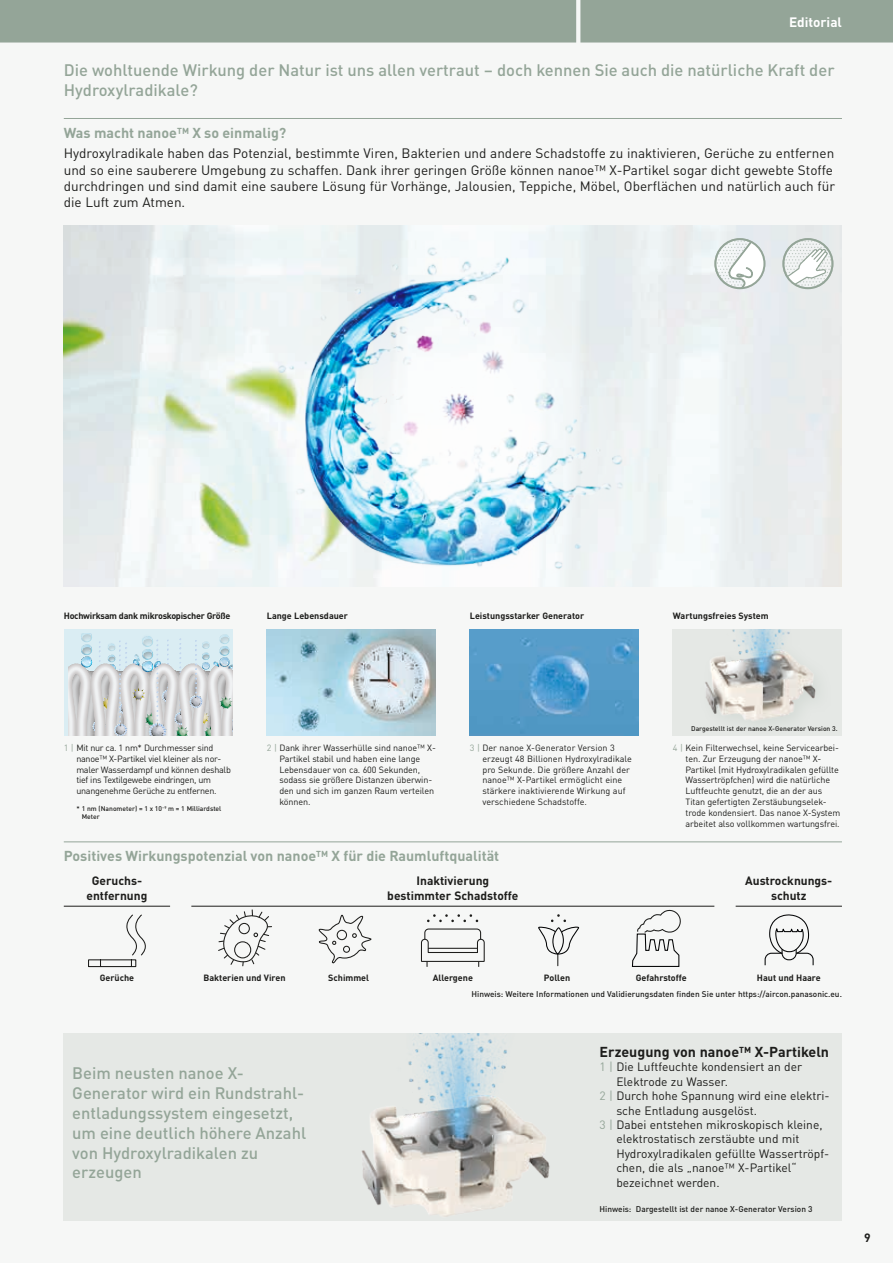
<style>
.page{position:relative;width:893px;height:1263px;background:#f6f7f6}
.page>*{position:absolute;margin:0;border:0;box-sizing:border-box;transform-origin:0 0}
.t1{font:500 16.5px/19.8px "DIN Pro";color:#94a598}
.t2{font:700 14.25px "DIN Pro";color:#94a598}
.t3{font:700 14.25px "DIN Pro";color:#1d1d1b}
.t4{font:13.5px/16.2px "DIN Pro";color:#1d1d1b}
.t5{font:700 13.5px "DIN Pro";color:#fff}
.t6{font:12px "DIN Pro";color:#1d1d1b}
.t7{font:700 12px/14.4px "DIN Pro";color:#1d1d1b;text-align:center}
.t8{font:9px/10.8px "DIN Pro";letter-spacing:-.01em;color:#1d1d1b}
.t9{font:9px/10.8px "DIN Pro";letter-spacing:-.03em;color:#1d1d1b}
.t10{font:700 9px "DIN Pro";color:#1d1d1b}
.t11{font:700 9px "DIN Pro";letter-spacing:-.03em;color:#1d1d1b}
.t12{font:500 8.25px "DIN Pro";color:#1d1d1b}
.t13{font:500 6.75px/8.1px "DIN Pro";color:#1d1d1b}
.s1{color:#94a598}
</style>
<div class="page">
<hr style="left:736px;top:906px;width:106px;height:1px;background:#1d1d1b">
<hr style="left:64px;top:906px;width:106px;height:1px;background:#1d1d1b">
<hr style="left:191px;top:906px;width:523px;height:1px;background:#1d1d1b">
<svg style="left:87px;top:906px;width:59px;height:62px"></svg>
<svg style="left:318px;top:914px;width:54px;height:50px"></svg>
<svg style="left:427px;top:914px;width:51px;height:8px"></svg>
<svg style="left:218px;top:910px;width:54px;height:56px"></svg>
<svg style="left:420px;top:928px;width:65px;height:38px"></svg>
<svg style="left:538px;top:914px;width:41px;height:52px"></svg>
<svg style="left:764px;top:914px;width:50px;height:52px"></svg>
<svg style="left:631px;top:909px;width:50px;height:58px"></svg>
<hr style="left:64px;top:841px;width:778px;height:1px;background:#94a598">
<div style="left:64px;top:1033px;width:778px;height:187px;background:#e5e8e5"></div>
<div style="left:673px;top:629px;width:169px;height:107px;background:#e5e8e5"></div>
<img style="left:705px;top:629px;width:112px;height:94px">
<img style="left:470px;top:629px;width:169px;height:107px">
<img style="left:267px;top:629px;width:169px;height:107px">
<svg style="left:64px;top:629px;width:169px;height:107px"></svg>
<svg style="left:69px;top:634px;width:164px;height:102px"></svg>
<img style="left:361px;top:1033px;width:189px;height:184px">
<hr style="left:64px;top:118px;width:778px;height:1px;background:#94a598">
<img style="left:64px;top:225px;width:778px;height:362px">
<img style="left:275px;top:241px;width:352px;height:333px">
<svg style="left:715px;top:239px;width:55px;height:49px"></svg>
<div style="left:714px;top:238px;width:51px;height:51px;border:2px solid #94a598;border-radius:50%"></div>
<svg style="left:783px;top:240px;width:57px;height:48px"></svg>
<div style="left:782px;top:238px;width:51px;height:51px;border:2px solid #94a598;border-radius:50%"></div>
<div style="left:0;top:0;width:893px;height:43px;background:#94a598"></div>
<h3 class="t5" style="left:789px;top:12px;width:54px">Editorial</h3>
<h1 class="t1" style="left:64px;top:59px;width:772px">Die wohltuende Wirkung der Natur ist uns allen vertraut – doch kennen Sie auch die natürliche Kraft der<br>Hydroxylradikale?</h1>
<h2 class="t2" style="left:64px;top:122px;width:224px">Was macht nanoe™ X so einmalig?</h2>
<p class="t4" style="left:64px;top:145px;width:773px">Hydroxylradikale haben das Potenzial, bestimmte Viren, Bakterien und andere Schadstoffe zu inaktivieren, Gerüche zu entfernen und so eine sauberere Umgebung zu schaffen. Dank ihrer geringen Größe können nanoe™ X-Partikel sogar dicht gewebte Stoffe durchdringen und sind damit eine saubere Lösung für Vorhänge, Jalousien, Teppiche, Möbel, Oberflächen und natürlich auch für die Luft zum Atmen.</p>
<p class="t11" style="left:64px;top:609px;width:168px">Hochwirksam dank mikroskopischer Größe</p>
<p class="t10" style="left:267px;top:609px;width:83px">Lange Lebensdauer</p>
<p class="t10" style="left:470px;top:609px;width:116px">Leistungsstarker Generator</p>
<p class="t10" style="left:673px;top:609px;width:97px">Wartungsfreies System</p>
<p class="t9" style="left:76px;top:742px;width:156px;text-indent:-13px"><span class="s1">1 |</span> Mit nur ca. 1 nm* Durchmesser sind nanoe™ X-Partikel viel kleiner als nor&shy;maler Wasserdampf und können deshalb tief ins Textilgewebe eindringen, um unangenehme Gerüche zu entfernen.</p>
<p class="t13" style="left:82px;top:804px;width:141px;text-indent:-5px">* 1 nm (Nanometer) = 1 x 10<sup>–9</sup> m = 1 Milliardstel<br>Meter</p>
<p class="t13" style="left:691px;top:724px;width:148px">Dargestellt ist der nanoe X-Generator Version 3.</p>
<p class="t8" style="left:279px;top:742px;width:158px;text-indent:-13px"><span class="s1">2 |</span> Dank ihrer Wasserhülle sind nanoe™ X-<br>Partikel stabil und haben eine lange<br>Lebensdauer von ca. 600 Sekunden, sodass sie größere Distanzen überwin&shy;den und sich im ganzen Raum verteilen können.</p>
<p class="t8" style="left:482px;top:742px;width:151px;text-indent:-13px"><span class="s1">3 |</span> Der nanoe X-Generator Version 3 erzeugt 48 Billionen Hydroxylradikale pro Sekunde. Die größere Anzahl der nanoe™ X-Partikel ermöglicht eine stärkere inaktivierende Wirkung auf verschiedene Schadstoffe.</p>
<p class="t8" style="left:685px;top:742px;width:156px;text-indent:-13px"><span class="s1">4 |</span> Kein Filterwechsel, keine Servicearbei&shy;ten. Zur Erzeugung der nanoe™ X-Partikel (mit Hydroxylradikalen gefüllte Wassertröpfchen) wird die natürliche Luftfeuchte genutzt, die an der aus Titan gefertigten Zerstäubungselek&shy;trode kondensiert. Das nanoe X-System arbeitet also vollkommen wartungsfrei.</p>
<h2 class="t2" style="left:64px;top:845px;width:437px">Positives Wirkungspotenzial von nanoe™ X für die Raumluftqualität</h2>
<h3 class="t7" style="left:86px;top:873px;width:62px">Geruchs&shy;entfernung</h3>
<h3 class="t7" style="left:387px;top:873px;width:133px">Inaktivierung bestimmter Schadstoffe</h3>
<h3 class="t7" style="left:745px;top:873px;width:89px">Austrocknungs&shy;schutz</h3>
<p class="t10" style="left:100px;top:970px;width:36px">Gerüche</p>
<p class="t10" style="left:203px;top:970px;width:84px">Bakterien und Viren</p>
<p class="t10" style="left:328px;top:970px;width:42px">Schimmel</p>
<p class="t10" style="left:433px;top:970px;width:42px">Allergene</p>
<p class="t10" style="left:544px;top:970px;width:28px">Pollen</p>
<p class="t10" style="left:636px;top:970px;width:53px">Gefahrstoffe</p>
<p class="t10" style="left:757px;top:970px;width:65px">Haut und Haare</p>
<h1 class="t1" style="left:72px;top:1062px;width:235px">Beim neusten nanoe X-<br>Generator wird ein Rundstrahl&shy;entladungssystem eingesetzt, um eine deutlich höhere Anzahl von Hydroxylradikalen zu erzeugen</h1>
<p class="t12" style="left:471px;top:988px;width:372px">Hinweis: Weitere Informationen und Validierungsdaten finden Sie unter https://aircon.panasonic.eu.</p>
<h2 class="t3" style="left:600px;top:1041px;width:231px">Erzeugung von nanoe™ X-Partikeln</h2>
<h3 class="t6" style="left:600px;top:1058px;width:204px"><span class="s1">1 |</span> Die Luftfeuchte kondensiert an der</h3>
<h3 class="t6" style="left:616px;top:1072px;width:113px">Elektrode zu Wasser.</h3>
<h3 class="t6" style="left:600px;top:1087px;width:232px"><span class="s1">2 |</span> Durch hohe Spannung wird eine elektri-</h3>
<h3 class="t6" style="left:616px;top:1101px;width:142px">sche Entladung ausgelöst.</h3>
<h3 class="t6" style="left:600px;top:1115px;width:224px"><span class="s1">3 |</span> Dabei entstehen mikroskopisch kleine,</h3>
<h3 class="t6" style="left:616px;top:1130px;width:185px">elektrostatisch zerstäubte und mit</h3>
<h3 class="t6" style="left:616px;top:1144px;width:214px">Hydroxylradikalen gefüllte Wassertröpf-</h3>
<h3 class="t6" style="left:616px;top:1159px;width:182px">chen, die als „nanoe™ X-Partikel“</h3>
<h3 class="t6" style="left:616px;top:1173px;width:105px">bezeichnet werden.</h3>
<p class="t12" style="left:600px;top:1202px;width:215px">Hinweis: Dargestellt ist der nanoe X-Generator Version 3</p>
<h3 class="t7" style="left:864px;top:1230px;width:8px">9</h3>
</div>
